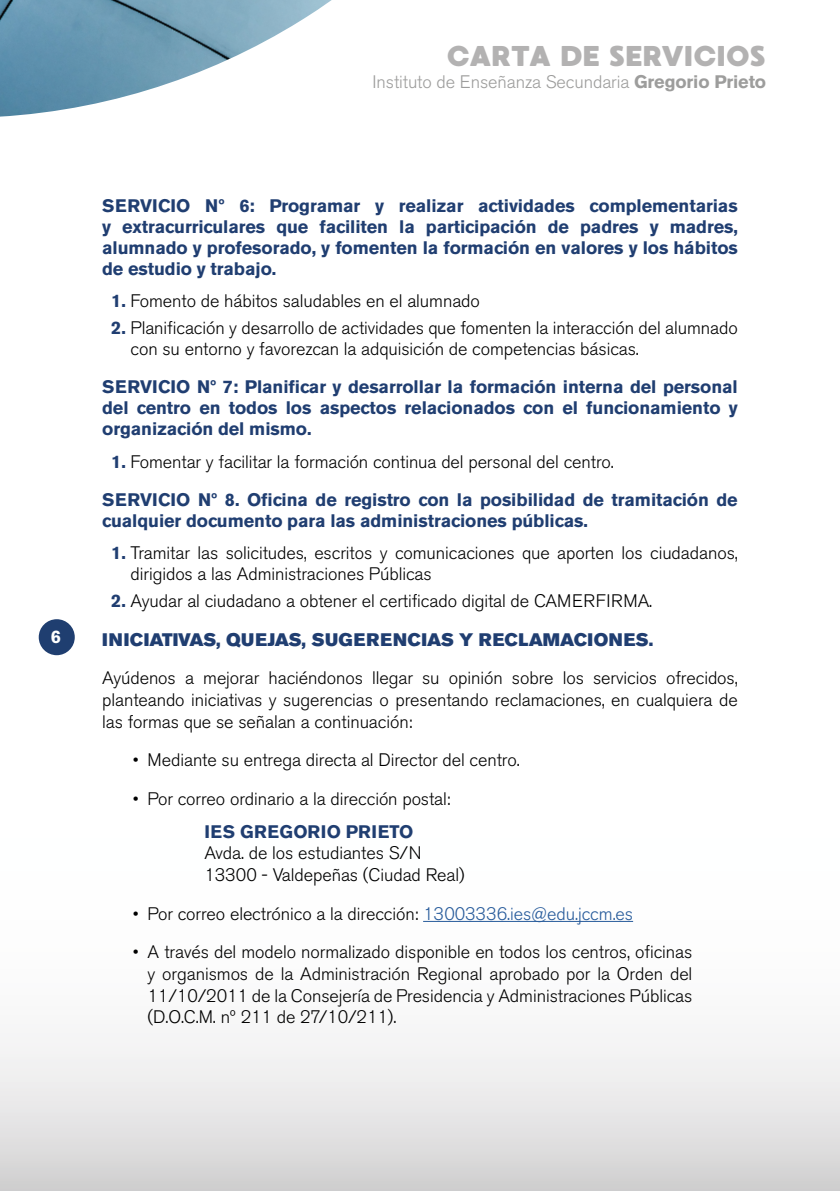
<style>
.page{position:relative;width:840px;height:1191px;background:#fff}
.page>*{position:absolute;margin:0;border:0;box-sizing:border-box;transform-origin:0 0}
.t1{font:28.6px "MADE Waffle Soft";letter-spacing:-.015em;color:#b3b2b2}
.t2{font:300 18px/21.6px "Akzidenz Grotesk BE";letter-spacing:-.005em;color:#000}
.t3{font:700 18px/21px "Akzidenz Grotesk BE";letter-spacing:-.005em;color:#203e71;text-align:justify}
.t4{font:18px "Akzidenz Grotesk BE Super";letter-spacing:.025em;color:#203e71}
.t5{font:300 18px "Akzidenz Grotesk BE";letter-spacing:-.005em;color:#9d9d9c}
.t6{font:700 18px "Akzidenz Grotesk BE";letter-spacing:.025em;color:#203e71}
.t7{font:700 18px "Akzidenz Grotesk BE";color:#fff}
.s1{font-weight:700}
.s2{font-weight:700;color:#203e71}
.s3{font-weight:300;color:#000}
.s4{color:#275b9b}
</style>
<div class="page">
<img style="left:0;top:0;width:332px;height:117px">
<img style="left:571px;top:920px;width:268px;height:271px">
<hr style="left:423px;top:921px;width:209px;height:1px;background:#275b9b">
<div style="left:39px;top:619px;width:36px;height:36px;background:#1f3e70;border-radius:50%"></div>
<h1 class="t1" style="left:446px;top:39px;width:321px">CARTA DE SERVICIOS</h1>
<p class="t5" style="left:372px;top:72px;width:395px">Instituto de Enseñanza Secundaria <span class="s1">Gregorio Prieto</span></p>
<p class="t7" style="left:51px;top:626px;width:12px">6</p>
<p class="t3" style="left:102px;top:195px;width:637px">SERVICIO Nº 6: Programar y realizar actividades complementarias y extracurriculares que faciliten la participación de padres y madres, alumnado y profesorado, y fomenten la formación en valores y los hábitos de estudio y trabajo.</p>
<p class="t2" style="left:111px;top:291px;width:370px"><span class="s2">1.</span> Fomento de hábitos saludables en el alumnado</p>
<p class="t2" style="left:130px;top:318px;width:608px;line-height:21px;text-indent:-19px"><span class="s2">2.</span> Planificación y desarrollo de actividades que fomenten la interacción del alumnado con su entorno y favorezcan la adquisición de competencias básicas.</p>
<p class="t3" style="left:102px;top:376px;width:637px">SERVICIO Nº 7: Planificar y desarrollar la formación interna del personal del centro en todos los aspectos relacionados con el funcionamiento y organización del mismo.</p>
<p class="t3" style="left:102px;top:442px;width:636px;line-height:38px;text-indent:9px">1. <span class="s3">Fomentar y facilitar la formación continua del personal del centro.<br></span>SERVICIO Nº 8. Oficina de registro con la posibilidad de tramitación de</p>
<p class="t3" style="left:102px;top:510px;width:487px">cualquier documento para las administraciones públicas.</p>
<p class="t2" style="left:130px;top:542px;width:608px;line-height:21px;text-indent:-19px"><span class="s2">1.</span> Tramitar las solicitudes, escritos y comunicaciones que aporten los ciudadanos, dirigidos a las Administraciones Públicas</p>
<p class="t2" style="left:111px;top:590px;width:542px"><span class="s2">2.</span> Ayudar al ciudadano a obtener el certificado digital de CAMERFIRMA.</p>
<p class="t4" style="left:102px;top:629px;width:552px">INICIATIVAS, QUEJAS, SUGERENCIAS Y RECLAMACIONES.</p>
<p class="t2" style="left:102px;top:668px;width:636px;text-align:justify">Ayúdenos a mejorar haciéndonos llegar su opinión sobre los servicios ofrecidos, planteando iniciativas y sugerencias o presentando reclamaciones, en cualquiera de las formas que se señalan a continuación:</p>
<p class="t2" style="left:133px;top:749px;width:388px">• Mediante su entrega directa al Director del centro.</p>
<p class="t2" style="left:133px;top:788px;width:319px">• Por correo ordinario a la dirección postal:</p>
<p class="t6" style="left:204px;top:821px;width:210px">IES GREGORIO PRIETO</p>
<p class="t2" style="left:204px;top:843px;width:262px">Avda. de los estudiantes S/N<br>13300 - Valdepeñas (Ciudad Real)</p>
<p class="t2" style="left:133px;top:903px;width:501px">• Por correo electrónico a la dirección: <span class="s4">13003336.ies@edu.jccm.es</span></p>
<p class="t2" style="left:147px;top:941px;width:546px;text-align:justify;text-indent:-15px">• A través del modelo normalizado disponible en todos los centros, oficinas y organismos de la Administración Regional aprobado por la Orden del 11/10/2011 de la Consejería de Presidencia y Administraciones Públicas (D.O.C.M. nº 211 de 27/10/211).</p>
</div>
